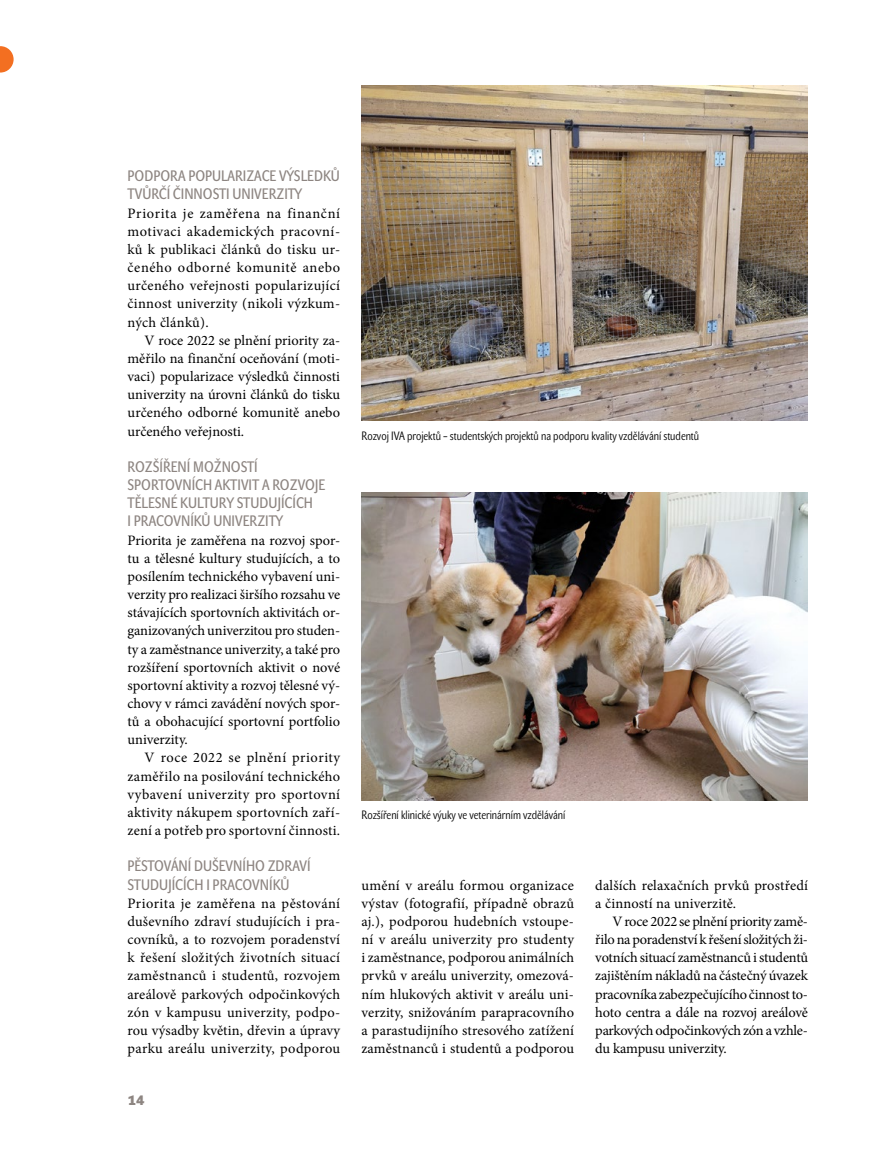
<style>
.page{position:relative;width:893px;height:1149px;background:#fff}
.page>*{position:absolute;margin:0;border:0;box-sizing:border-box;transform-origin:0 0}
.nad3{font:15px/18.1px "John Sans Cond Text Pro";color:#8d8581}
.Normální_bez_kopie{font:14.4px/18.1px "Minion Pro";letter-spacing:.01em;color:#000;text-align:justify}
.Normální{font:14.4px/18.1px "Minion Pro";color:#000;text-align:justify}
.t1{font:700 13.5px "John Sans Heavy Pro";color:#8d8581}
.popisek{font:12px "John Sans Cond Lite Pro";color:#000}
</style>
<div class="page">
<svg style="left:0;top:46px;width:14px;height:26px"></svg>
<img style="left:361px;top:85px;width:447px;height:335px">
<img style="left:361px;top:492px;width:447px;height:308px">
<p class="nad3" style="left:128px;top:167px;width:214px">PODPORA POPULARIZACE VÝSLEDKŮ<br>TVŮRČÍ ČINNOSTI UNIVERZITY</p>
<p class="Normální_bez_kopie" style="left:128px;top:204px;width:214px">Priorita je zaměřena na finanční motivaci akademických pracovní&shy;ků k publikaci článků do tisku ur&shy;čeného odborné komunitě anebo určeného veřejnosti popularizující činnost univerzity (nikoli výzkum&shy;ných článků).</p>
<p class="Normální" style="left:128px;top:331px;width:214px;text-indent:17px">V roce 2022 se plnění priority za&shy;měřilo na finanční oceňování (moti&shy;vaci) popularizace výsledků činnosti univerzity na úrovni článků do tisku určeného odborné komunitě anebo určeného veřejnosti.</p>
<p class="nad3" style="left:128px;top:457px;width:199px">ROZŠÍŘENÍ MOŽNOSTÍ<br>SPORTOVNÍCH AKTIVIT A ROZVOJE<br>TĚLESNÉ KULTURY STUDUJÍCÍCH<br>I PRACOVNÍKŮ UNIVERZITY</p>
<p class="Normální_bez_kopie" style="left:128px;top:530px;width:214px">Priorita je zaměřena na rozvoj spor&shy;tu a tělesné kultury studujících, a to posílením technického vybavení uni&shy;verzity pro realizaci širšího rozsahu ve stávajících sportovních aktivitách or&shy;ganizovaných univerzitou pro studen&shy;ty a zaměstnance univerzity, a také pro rozšíření sportovních aktivit o nové sportovní aktivity a rozvoj tělesné vý&shy;chovy v rámci zavádění nových spor&shy;tů a obohacující sportovní portfolio univerzity.</p>
<p class="Normální" style="left:128px;top:748px;width:214px;text-indent:17px">V roce 2022 se plnění priority zaměřilo na posilování technického vybavení univerzity pro sportovní aktivity nákupem sportovních zaří&shy;zení a potřeb pro sportovní činnosti.</p>
<p class="nad3" style="left:128px;top:857px;width:185px">PĚSTOVÁNÍ DUŠEVNÍHO ZDRAVÍ<br>STUDUJÍCÍCH I PRACOVNÍKŮ</p>
<p class="Normální_bez_kopie" style="left:128px;top:893px;width:214px">Priorita je zaměřena na pěstování duševního zdraví studujících i pra&shy;covníků, a to rozvojem poradenství k řešení složitých životních situací zaměstnanců i studentů, rozvojem areálově parkových odpočinkových zón v kampusu univerzity, podpo&shy;rou výsadby květin, dřevin a úpravy parku areálu univerzity, podporou</p>
<p class="t1" style="left:128px;top:1092px;width:18px">14</p>
<p class="popisek" style="left:361px;top:429px;width:339px">Rozvoj IVA projektů – studentských projektů na podporu kvality vzdělávání studentů</p>
<p class="popisek" style="left:361px;top:808px;width:205px">Rozšíření klinické výuky ve veterinárním vzdělávání</p>
<p class="Normální_bez_kopie" style="left:361px;top:875px;width:214px">umění v areálu formou organizace výstav (fotografií, případně obrazů aj.), podporou hudebních vstoupe&shy;ní v areálu univerzity pro studenty i zaměstnance, podporou animálních prvků v areálu univerzity, omezová&shy;ním hlukových aktivit v areálu uni&shy;verzity, snižováním parapracovního a parastudijního stresového zatížení zaměstnanců i studentů a podporou</p>
<p class="Normální_bez_kopie" style="left:595px;top:875px;width:214px">dalších relaxačních prvků prostředí a činností na univerzitě.</p>
<p class="Normální" style="left:595px;top:912px;width:214px;text-indent:17px">V roce 2022 se plnění priority zamě&shy;řilo na poradenství k řešení složitých ži&shy;votních situací zaměstnanců i studentů zajištěním nákladů na částečný úvazek pracovníka zabezpečujícího činnost to&shy;hoto centra a dále na rozvoj areálově parkových odpočinkových zón a vzhle&shy;du kampusu univerzity.</p>
</div>
